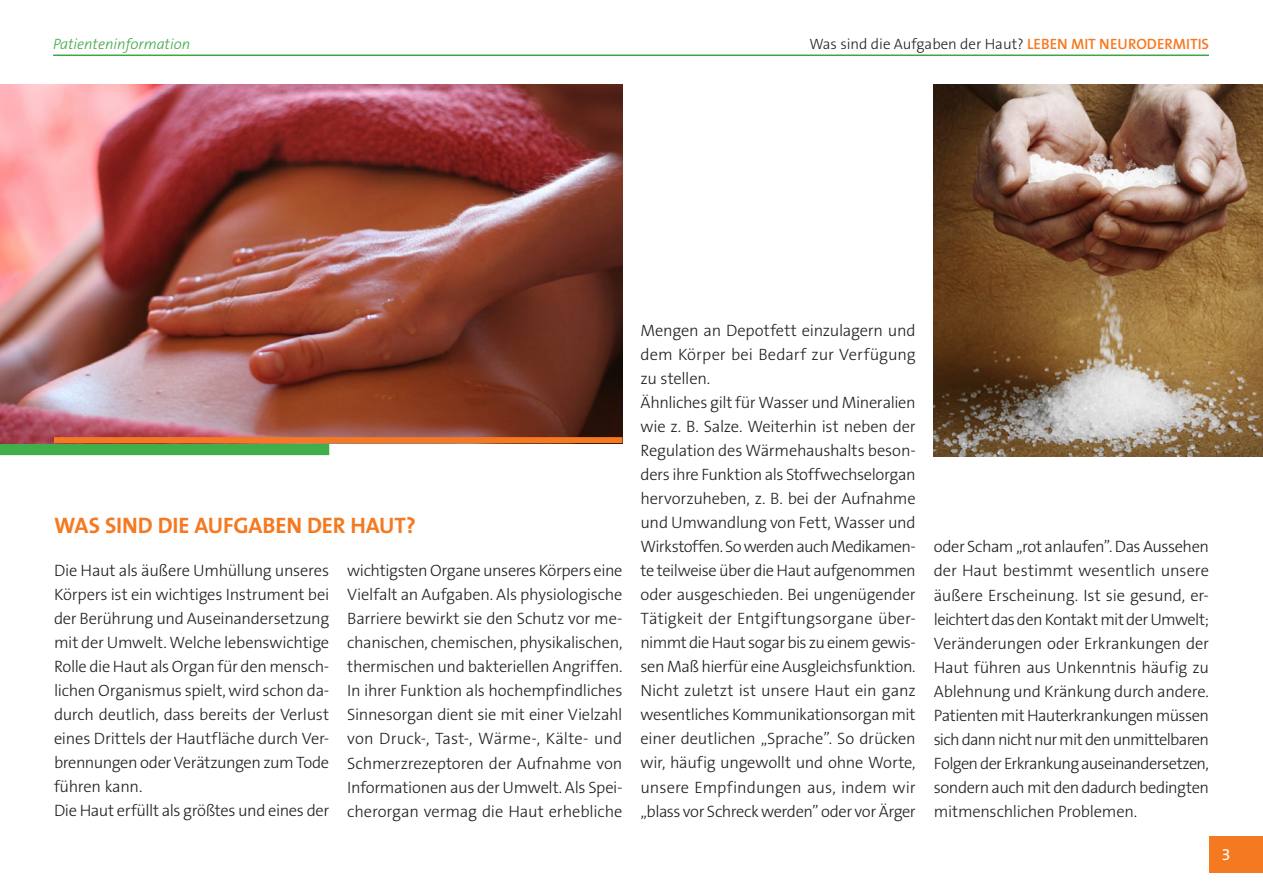
<style>
.page{position:relative;width:1263px;height:893px;background:#fff}
.page>*{position:absolute;margin:0;border:0;box-sizing:border-box;transform-origin:0 0}
.t1{font:700 22.5px "The Sans B7";letter-spacing:-.005em;color:#f47921}
.t2{font:300 16.5px/24px "The Sans B3";letter-spacing:-.02em;color:#231f20}
.t3{font:16.5px "The Sans B5 Plain";color:#fff}
.t4{font:300 15px "The Sans B3";color:#231f20}
.t5{font:italic 300 15px "The Sans B3";color:#3ca645}
.s1{font-family:"The Sans B6";font-weight:600;color:#f47921}
</style>
<div class="page">
<div style="left:1210px;top:836px;width:53px;height:37px;background:#f47921"></div>
<hr style="left:53px;top:55px;width:1156px;height:1px;background:#3ca645">
<div style="left:0;top:443px;width:329px;height:12px;background:#40ae49"></div>
<img style="left:0;top:84px;width:622px;height:359px">
<div style="left:54px;top:437px;width:568px;height:6px;background:#f47921"></div>
<img style="left:934px;top:84px;width:329px;height:372px">
<p class="t5" style="left:53px;top:36px;width:139px">Patienteninformation</p>
<p class="t4" style="left:809px;top:36px;width:401px">Was sind die Aufgaben der Haut? <span class="s1">LEBEN MIT NEURODERMITIS</span></p>
<h1 class="t1" style="left:54px;top:513px;width:363px">WAS SIND DIE AUFGABEN DER HAUT?</h1>
<p class="t2" style="left:54px;top:559px;width:277px">Die Haut als äußere Umhüllung unseres Körpers ist ein wichtiges Instrument bei der Berührung und Auseinandersetzung mit der Umwelt. Welche lebenswichtige Rolle die Haut als Organ für den mensch&shy;lichen Organismus spielt, wird schon da&shy;durch deutlich, dass bereits der Verlust eines Drittels der Hautfläche durch Ver&shy;brennungen oder Verätzungen zum Tode führen kann.<br>Die Haut erfüllt als größtes und eines der</p>
<p class="t2" style="left:347px;top:559px;width:277px;text-align:justify">wichtigsten Organe unseres Körpers eine Vielfalt an Aufgaben. Als physiologische Barriere bewirkt sie den Schutz vor me&shy;chanischen, chemischen, physikalischen, thermischen und bakteriellen Angriffen.<br>In ihrer Funktion als hochempfindliches Sinnesorgan dient sie mit einer Vielzahl von Druck-, Tast-, Wärme-, Kälte- und Schmerzrezeptoren der Aufnahme von Informationen aus der Umwelt. Als Spei&shy;cherorgan vermag die Haut erhebliche</p>
<p class="t2" style="left:640px;top:319px;width:277px">Mengen an Depotfett einzulagern und dem Körper bei Bedarf zur Verfügung zu stellen.<br>Ähnliches gilt für Wasser und Mineralien wie z. B. Salze. Weiterhin ist neben der Regulation des Wärmehaushalts beson&shy;ders ihre Funktion als Stoffwechselorgan hervorzuheben, z. B. bei der Aufnahme und Umwandlung von Fett, Wasser und Wirkstoffen. So werden auch Medikamen&shy;te teilweise über die Haut aufgenommen oder ausgeschieden. Bei ungenügender Tätigkeit der Entgiftungsorgane über&shy;nimmt die Haut sogar bis zu einem gewis&shy;sen Maß hierfür eine Ausgleichsfunktion.<br>Nicht zuletzt ist unsere Haut ein ganz wesentliches Kommunikationsorgan mit einer deutlichen „Sprache”. So drücken wir, häufig ungewollt und ohne Worte, unsere Empfindungen aus, indem wir „blass vor Schreck werden” oder vor Ärger</p>
<p class="t2" style="left:934px;top:535px;width:277px;text-align:justify">oder Scham „rot anlaufen”. Das Aussehen der Haut bestimmt wesentlich unsere äußere Erscheinung. Ist sie gesund, er&shy;leichtert das den Kontakt mit der Umwelt; Veränderungen oder Erkrankungen der Haut führen aus Unkenntnis häufig zu Ablehnung und Kränkung durch andere.<br>Patienten mit Hauterkrankungen müssen sich dann nicht nur mit den unmittelbaren Folgen der Erkrankung auseinandersetzen, sondern auch mit den dadurch bedingten mitmenschlichen Problemen.</p>
<p class="t3" style="left:1221px;top:846px;width:11px">3</p>
</div>
